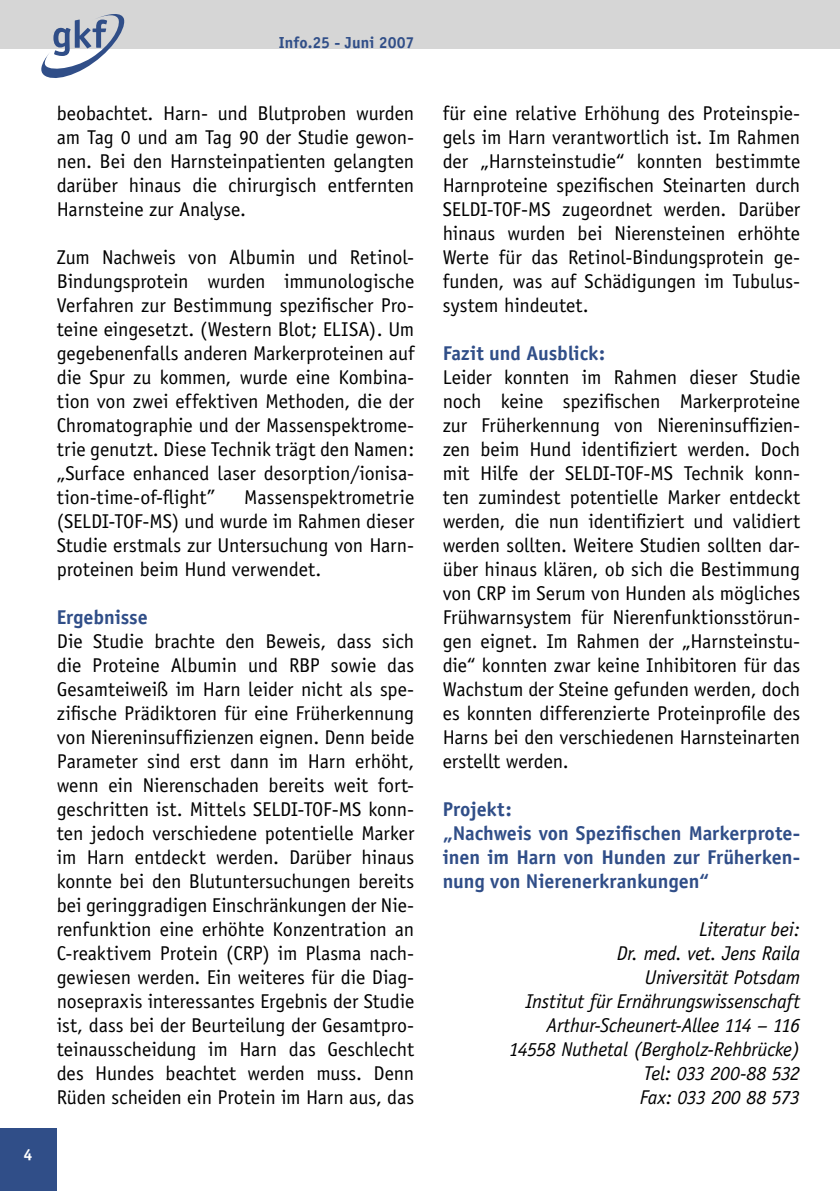
<style>
.page{position:relative;width:840px;height:1191px;background:#fff}
.page>*{position:absolute;margin:0;border:0;box-sizing:border-box;transform-origin:0 0}
.brot{font:20px/24px "Officina Sans";letter-spacing:-.005em;color:#000;text-align:justify}
.Autor{font:italic 20px "Officina Sans";letter-spacing:-.01em;color:#000}
.brot_bold_blau{font:700 20px/24px "Officina Sans";letter-spacing:-.005em;color:#304e88;text-align:justify}
.Autor-2{font:italic 20px "Officina Sans";letter-spacing:-.035em;color:#000}
.Autor-3{font:italic 20px "Officina Sans";letter-spacing:-.03em;color:#000}
.t1{font:700 16px "Officina Sans";letter-spacing:.005em;color:#304e88}
.t2{font:700 16px "Officina Sans";color:#fff}
</style>
<div class="page">
<div style="left:0;top:0;width:839px;height:48px;background:#d6d6d6"></div>
<svg style="left:41px;top:14px;width:85px;height:64px"></svg>
<div style="left:0;top:1128px;width:57px;height:63px;background:#304e88"></div>
<hr style="left:839px;top:0;width:1px;height:48px;background:#d6d6d6">
<p class="t2" style="left:23px;top:1144px;width:10px">4</p>
<p class="t1" style="left:279px;top:33px;width:137px">Info.25 - Juni 2007</p>
<p class="brot" style="left:57px;top:101px;width:359px">beobachtet. Harn- und Blutproben wurden am Tag 0 und am Tag 90 der Studie gewon&shy;nen. Bei den Harnsteinpatienten gelangten darüber hinaus die chirurgisch entfernten Harnsteine zur Analyse.</p>
<p class="brot" style="left:57px;top:245px;width:359px">Zum Nachweis von Albumin und Retinol-Bindungsprotein wurden immunologische Verfahren zur Bestimmung spezifischer Pro&shy;teine eingesetzt. (Western Blot; ELISA). Um gegebenenfalls anderen Markerproteinen auf die Spur zu kommen, wurde eine Kombina&shy;tion von zwei effektiven Methoden, die der Chromatographie und der Massenspektrome&shy;trie genutzt. Diese Technik trägt den Namen: „Surface enhanced laser desorption/ionisa&shy;tion-time-of-flight”</p>
<p class="brot" style="left:57px;top:485px;width:359px;text-indent:187px">Massenspektrometrie (SELDI-TOF-MS) und wurde im Rahmen dieser Studie erstmals zur Untersuchung von Harn&shy;proteinen beim Hund verwendet.</p>
<p class="brot_bold_blau" style="left:57px;top:605px;width:93px">Ergebnisse</p>
<p class="brot" style="left:57px;top:629px;width:359px">Die Studie brachte den Beweis, dass sich die Proteine Albumin und RBP sowie das Gesamteiweiß im Harn leider nicht als spe&shy;zifische Prädiktoren für eine Früherkennung von Niereninsuffizienzen eignen. Denn beide Parameter sind erst dann im Harn erhöht, wenn ein Nierenschaden bereits weit fort&shy;geschritten ist. Mittels SELDI-TOF-MS konn&shy;ten jedoch verschiedene potentielle Marker im Harn entdeckt werden. Darüber hinaus konnte bei den Blutuntersuchungen bereits bei geringgradigen Einschränkungen der Nie&shy;renfunktion eine erhöhte Konzentration an C-reaktivem Protein (CRP) im Plasma nach&shy;gewiesen werden. Ein weiteres für die Diag&shy;nosepraxis interessantes Ergebnis der Studie ist, dass bei der Beurteilung der Gesamtpro&shy;teinausscheidung im Harn das Geschlecht des Hundes beachtet werden muss. Denn Rüden scheiden ein Protein im Harn aus, das</p>
<p class="brot" style="left:442px;top:101px;width:359px">für eine relative Erhöhung des Proteinspie&shy;gels im Harn verantwortlich ist. Im Rahmen der „Harnsteinstudie“ konnten bestimmte Harnproteine spezifischen Steinarten durch SELDI-TOF-MS zugeordnet werden. Darüber hinaus wurden bei Nierensteinen erhöhte Werte für das Retinol-Bindungsprotein ge&shy;funden, was auf Schädigungen im Tubulus&shy;system hindeutet.</p>
<p class="brot_bold_blau" style="left:442px;top:341px;width:164px">Fazit und Ausblick:</p>
<p class="brot" style="left:442px;top:365px;width:359px">Leider konnten im Rahmen dieser Studie noch keine spezifischen Markerproteine zur Früherkennung von Niereninsuffizien&shy;zen beim Hund identifiziert werden. Doch mit Hilfe der SELDI-TOF-MS Technik konn&shy;ten zumindest potentielle Marker entdeckt werden, die nun identifiziert und validiert werden sollten. Weitere Studien sollten dar&shy;über hinaus klären, ob sich die Bestimmung von CRP im Serum von Hunden als mögliches Frühwarnsystem für Nierenfunktionsstörun&shy;gen eignet. Im Rahmen der „Harnsteinstu&shy;die“ konnten zwar keine Inhibitoren für das Wachstum der Steine gefunden werden, doch es konnten differenzierte Proteinprofile des Harns bei den verschiedenen Harnsteinarten erstellt werden.</p>
<p class="brot_bold_blau" style="left:442px;top:797px;width:70px">Projekt:</p>
<p class="brot_bold_blau" style="left:442px;top:821px;width:359px">„Nachweis von Spezifischen Markerprote&shy;inen im Harn von Hunden zur Früherken&shy;nung von Nierenerkrankungen“</p>
<p class="Autor" style="left:699px;top:918px;width:102px">Literatur bei:</p>
<p class="Autor" style="left:616px;top:942px;width:185px">Dr. med. vet. Jens Raila</p>
<p class="Autor" style="left:644px;top:966px;width:157px">Universität Potsdam</p>
<p class="Autor" style="left:525px;top:990px;width:276px">Institut für Ernährungswissenschaft</p>
<p class="Autor" style="left:546px;top:1014px;width:255px">Arthur-Scheunert-Allee 114 – 116</p>
<p class="Autor" style="left:509px;top:1038px;width:292px">14558 Nuthetal (Bergholz-Rehbrücke)</p>
<p class="Autor-2" style="left:643px;top:1062px;width:158px">Tel: 033 200-88 532</p>
<p class="Autor-3" style="left:639px;top:1086px;width:162px">Fax: 033 200 88 573</p>
</div>
